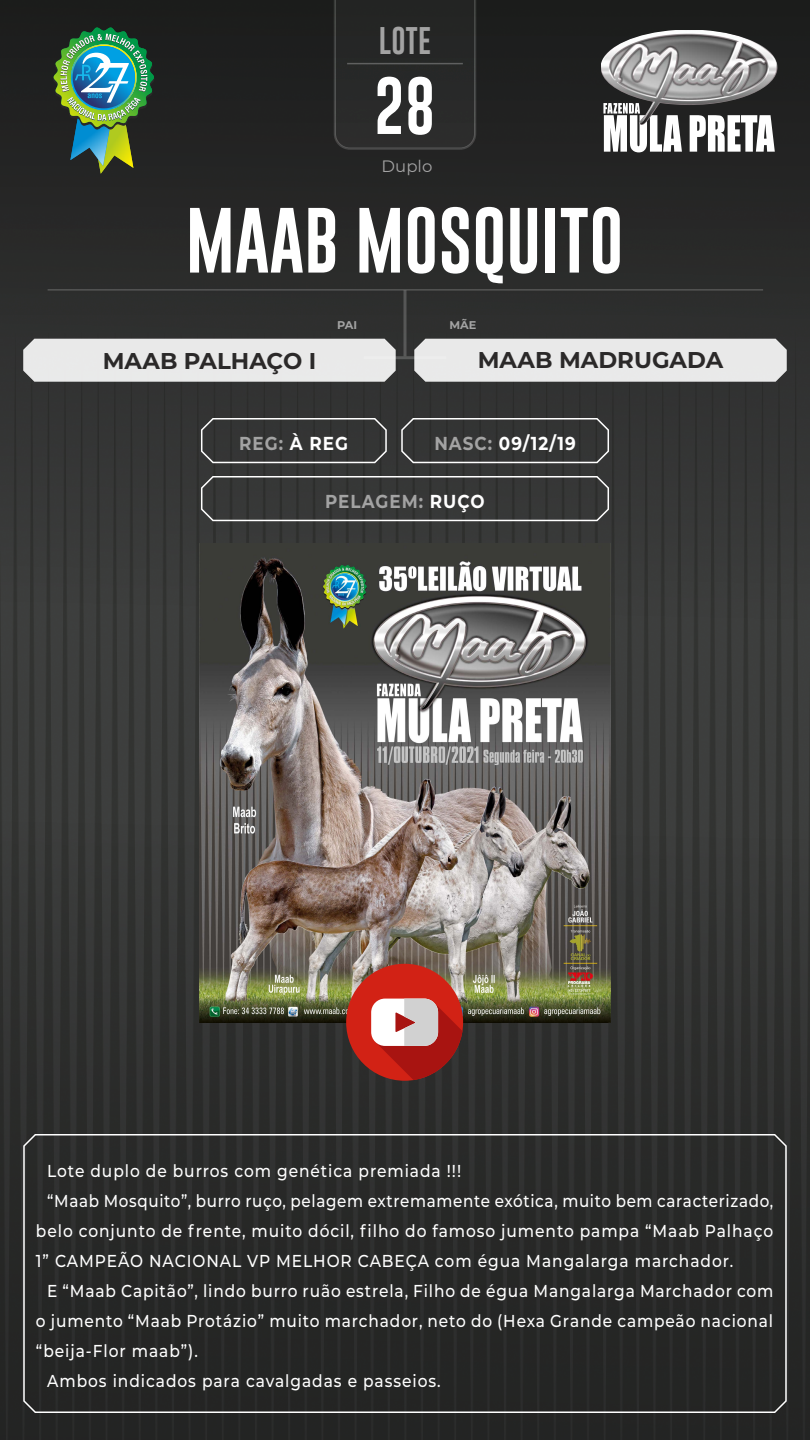
<style>
.page{position:relative;width:810px;height:1440px;background:#fff}
.page>*{position:absolute;margin:0;border:0;box-sizing:border-box;transform-origin:0 0}
.t1{font:67.5px "Gobold";color:#fff}
.t2{font:58.88px "Gobold";color:#fff}
.t3{font:28.12px "Gobold";color:#a3a3a3}
.t4{font:700 22.8px "Montserrat";color:#2b2929}
.t5{font:700 18.75px "Montserrat";letter-spacing:.06em;color:#a3a3a3;scale:.9 1}
.t6{font:700 18.75px "Montserrat";letter-spacing:.06em;color:#fff;scale:.9 1}
.t7{font:500 17.25px "Montserrat";letter-spacing:.055em;color:#fff;scale:.9 1}
.t8{font:500 17.25px "Montserrat";letter-spacing:.055em;color:#fff;scale:.89 1}
.t9{font:500 17.25px "Montserrat";letter-spacing:.055em;color:#fff;scale:.88 1}
.t10{font:16.5px "Montserrat";color:#a3a3a3}
.t11{font:700 11.25px "Montserrat";color:#a3a3a3}
.s1{color:#fff}
.s2{color:#a3a3a3}
</style>
<div class="page">
<img style="left:0;top:655px;width:810px;height:130px">
<div style="left:0;top:0;width:810px;height:655px;background:linear-gradient(to bottom,#1c1c1c,#3d3e3e)"></div>
<div style="left:0;top:785px;width:810px;height:655px;background:linear-gradient(to bottom,#393a38,#232323)"></div>
<div style="left:334px;top:0;width:142px;height:150px;background:#282828"></div>
<img style="left:199px;top:544px;width:412px;height:478px">
<svg style="left:23px;top:337px;width:373px;height:45px;background:#dddede"></svg>
<svg style="left:414px;top:337px;width:373px;height:45px;background:#ddd"></svg>
<hr style="left:48px;top:289px;width:715px;height:2px;background:#fff">
<hr style="left:404px;top:290px;width:2px;height:66px;background:#fff">
<hr style="left:364px;top:356px;width:82px;height:3px;background:#fff">
<div style="left:346px;top:964px;width:117px;height:117px;background:#d22215;border-radius:50%"></div>
<svg style="left:371px;top:999px;width:91px;height:81px"></svg>
<svg style="left:603px;top:125px;width:172px;height:27px"></svg>
<img style="left:601px;top:30px;width:177px;height:95px">
<img style="left:53px;top:27px;width:101px;height:147px">
<svg style="left:200px;top:417px;width:188px;height:47px;background:#414242"></svg>
<svg style="left:401px;top:417px;width:209px;height:47px;background:#414242"></svg>
<svg style="left:200px;top:475px;width:410px;height:47px;background:#434343"></svg>
<hr style="left:347px;top:63px;width:116px;height:1px;background:#a3a3a3">
<svg style="left:22px;top:1133px;width:765px;height:281px;background:#2b2c2b"></svg>
<h3 class="t3" style="left:379px;top:22px;width:54px">LOTE</h3>
<h2 class="t2" style="left:374px;top:68px;width:63px">28</h2>
<p class="t10" style="left:382px;top:155px;width:52px">Duplo</p>
<h1 class="t1" style="left:186px;top:197px;width:439px">MAAB MOSQUITO</h1>
<p class="t11" style="left:337px;top:317px;width:22px">PAI</p>
<p class="t11" style="left:449px;top:317px;width:28px">MÃE</p>
<h3 class="t4" style="left:103px;top:344px;width:215px">MAAB PALHAÇO I</h3>
<h3 class="t4" style="left:478px;top:344px;width:247px">MAAB MADRUGADA</h3>
<p class="t5" style="left:239px;top:430px;width:123px">REG: <span class="s1">À REG</span></p>
<p class="t6" style="left:434px;top:430px;width:159px"><span class="s2">NASC:</span> 09/12/19</p>
<p class="t5" style="left:325px;top:488px;width:179px">PELAGEM: <span class="s1">RUÇO</span></p>
<p class="t7" style="left:47px;top:1159px;width:461px">Lote duplo de burros com genética premiada !!!</p>
<p class="t9" style="left:47px;top:1189px;width:827px">“Maab Mosquito”, burro ruço, pelagem extremamente exótica, muito bem caracterizado,</p>
<p class="t7" style="left:36px;top:1219px;width:821px">belo conjunto de frente, muito dócil, filho do famoso jumento pampa “Maab Palhaço</p>
<p class="t7" style="left:36px;top:1249px;width:776px">1” CAMPEÃO NACIONAL VP MELHOR CABEÇA com égua Mangalarga marchador.</p>
<p class="t8" style="left:47px;top:1279px;width:817px">E “Maab Capitão”, lindo burro ruão estrela, Filho de égua Mangalarga Marchador com</p>
<p class="t8" style="left:36px;top:1309px;width:830px">o jumento “Maab Protázio” muito marchador, neto do (Hexa Grande campeão nacional</p>
<p class="t7" style="left:36px;top:1339px;width:181px">“beija-Flor maab”).</p>
<p class="t7" style="left:47px;top:1369px;width:439px">Ambos indicados para cavalgadas e passeios.</p>
</div>
